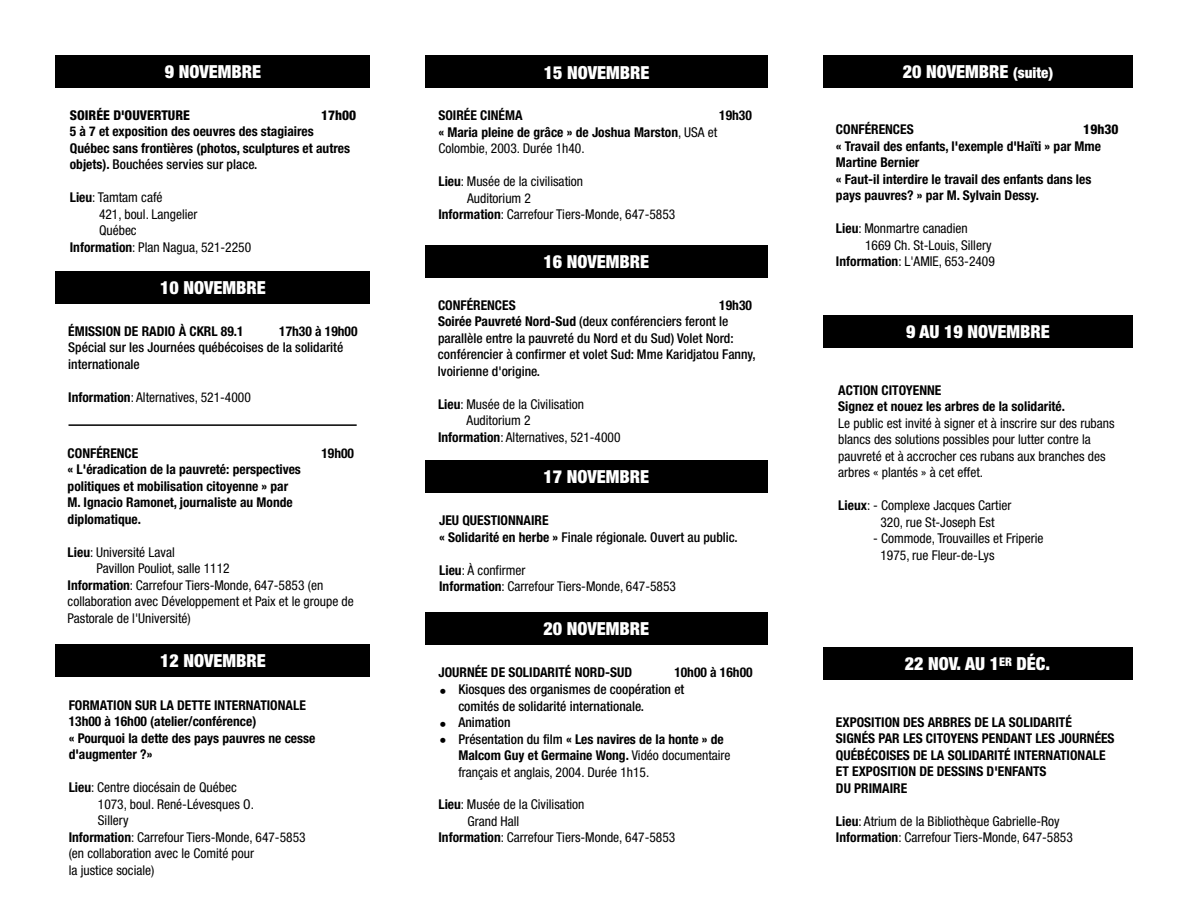
<style>
.page{position:relative;width:1188px;height:918px;background:#fff}
.page>*{position:absolute;margin:0;border:0;box-sizing:border-box;transform-origin:0 0}
.t1{font:900 condensed 18px "Helvetica Neue";color:#fff}
.t2{font:condensed 13.5px/16.5px "Helvetica Neue";color:#000}
.t3{font:700 condensed 13.5px/16.5px "Helvetica Neue";color:#000}
.t4{font:500 condensed 13.5px/16.5px "Helvetica Neue";color:#000}
.t5{font:800 condensed 13.5px "Helvetica Neue";color:#000}
.s1{font-weight:500}
.s2{font-weight:700}
.s3{font-weight:400}
.s4{font-size:15px}
</style>
<div class="page">
<div style="left:55px;top:55px;width:315px;height:33px;background:#000"></div>
<div style="left:55px;top:271px;width:315px;height:33px;background:#000"></div>
<div style="left:55px;top:644px;width:315px;height:32px;background:#000"></div>
<hr style="left:69px;top:424px;width:288px;height:2px;background:#000">
<div style="left:425px;top:55px;width:342px;height:33px;background:#000"></div>
<div style="left:425px;top:245px;width:342px;height:33px;background:#000"></div>
<div style="left:425px;top:460px;width:342px;height:33px;background:#000"></div>
<div style="left:425px;top:612px;width:342px;height:33px;background:#000"></div>
<div style="left:823px;top:55px;width:310px;height:33px;background:#000"></div>
<div style="left:823px;top:315px;width:310px;height:33px;background:#000"></div>
<div style="left:823px;top:647px;width:310px;height:33px;background:#000"></div>
<h1 class="t1" style="left:165px;top:61px;width:98px">9 NOVEMBRE</h1>
<p class="t5" style="left:70px;top:107px;width:122px">SOIRÉE D'OUVERTURE</p>
<p class="t5" style="left:321px;top:107px;width:37px">17h00</p>
<p class="t3" style="left:70px;top:123px;width:282px">5 à 7 et exposition des oeuvres des stagiaires<br>Québec sans frontières (photos, sculptures et autres objets). <span class="s1">Bouchées servies sur place.</span></p>
<p class="t2" style="left:70px;top:189px;width:94px"><span class="s2">Lieu</span>: Tamtam café</p>
<p class="t2" style="left:99px;top:206px;width:100px">421, boul. Langelier</p>
<p class="t2" style="left:99px;top:222px;width:39px">Québec</p>
<p class="t2" style="left:70px;top:239px;width:183px"><span class="s2">Information</span>: Plan Nagua, 521-2250</p>
<h1 class="t1" style="left:160px;top:277px;width:107px">10 NOVEMBRE</h1>
<p class="t3" style="left:68px;top:323px;width:177px">ÉMISSION DE RADIO À CKRL 89.1</p>
<p class="t3" style="left:279px;top:323px;width:80px">17h30 à 19h00</p>
<p class="t4" style="left:68px;top:339px;width:276px">Spécial sur les Journées québécoises de la solidarité internationale</p>
<p class="t2" style="left:68px;top:389px;width:184px"><span class="s2">Information</span>: Alternatives, 521-4000</p>
<p class="t3" style="left:68px;top:444px;width:72px">CONFÉRENCE</p>
<p class="t3" style="left:321px;top:444px;width:34px">19h00</p>
<p class="t3" style="left:68px;top:461px;width:235px">« L'éradication de la pauvreté: perspectives politiques et mobilisation citoyenne » par M. Ignacio Ramonet, journaliste au Monde diplomatique.</p>
<p class="t2" style="left:68px;top:543px;width:109px"><span class="s2">Lieu</span>: Université Laval</p>
<p class="t2" style="left:96px;top:560px;width:135px">Pavillon Pouliot, salle 1112</p>
<p class="t2" style="left:68px;top:576px;width:257px"><span class="s2">Information</span>: Carrefour Tiers-Monde, 647-5853 (en</p>
<p class="t2" style="left:68px;top:593px;width:288px">collaboration avec Développement et Paix et le groupe de</p>
<p class="t2" style="left:68px;top:609px;width:125px">Pastorale de l'Université)</p>
<h1 class="t1" style="left:160px;top:649px;width:107px">12 NOVEMBRE</h1>
<p class="t3" style="left:69px;top:697px;width:248px">FORMATION SUR LA DETTE INTERNATIONALE 13h00 à 16h00 (atelier/conférence)<br>« Pourquoi la dette des pays pauvres ne cesse d'augmenter ?»</p>
<p class="t2" style="left:69px;top:779px;width:170px"><span class="s2">Lieu</span>: Centre diocésain de Québec</p>
<p class="t2" style="left:98px;top:796px;width:158px">1073, boul. René-Lévesques O.</p>
<p class="t2" style="left:98px;top:812px;width:32px">Sillery</p>
<p class="t2" style="left:69px;top:829px;width:238px"><span class="s2">Information</span>: Carrefour Tiers-Monde, 647-5853</p>
<p class="t2" style="left:69px;top:845px;width:187px">(en collaboration avec le Comité pour</p>
<p class="t2" style="left:69px;top:862px;width:87px">la justice sociale)</p>
<h1 class="t1" style="left:544px;top:61px;width:107px">15 NOVEMBRE</h1>
<p class="t3" style="left:438px;top:107px;width:86px">SOIRÉE CINÉMA</p>
<p class="t3" style="left:719px;top:107px;width:34px">19h30</p>
<p class="t3" style="left:438px;top:124px;width:280px">« Maria pleine de grâce » de Joshua Marston<span class="s3">, USA et<br>Colombie, 2003. Durée 1h40.</span></p>
<p class="t2" style="left:438px;top:173px;width:146px"><span class="s2">Lieu</span>: Musée de la civilisation</p>
<p class="t2" style="left:467px;top:190px;width:65px">Auditorium 2</p>
<p class="t2" style="left:438px;top:206px;width:238px"><span class="s2">Information</span>: Carrefour Tiers-Monde, 647-5853</p>
<h1 class="t1" style="left:543px;top:251px;width:107px">16 NOVEMBRE</h1>
<p class="t3" style="left:438px;top:297px;width:79px">CONFÉRENCES</p>
<p class="t4" style="left:438px;top:297px;width:319px;text-indent:281px"><span class="s2">19h30<br>Soirée Pauvreté Nord-Sud</span> (deux conférenciers feront le parallèle entre la pauvreté du Nord et du Sud) Volet Nord: conférencier à confirmer et volet Sud: Mme Karidjatou Fanny, Ivoirienne d'origine.</p>
<p class="t2" style="left:438px;top:396px;width:148px"><span class="s2">Lieu</span>: Musée de la Civilisation</p>
<p class="t2" style="left:467px;top:412px;width:65px">Auditorium 2</p>
<p class="t2" style="left:438px;top:429px;width:184px"><span class="s2">Information</span>: Alternatives, 521-4000</p>
<h1 class="t1" style="left:543px;top:465px;width:107px">17 NOVEMBRE</h1>
<p class="t3" style="left:439px;top:512px;width:300px">JEU QUESTIONNAIRE<br>« Solidarité en herbe » <span class="s1">Finale régionale. Ouvert au public.</span></p>
<p class="t2" style="left:439px;top:561px;width:238px"><span class="s2">Lieu</span>: À confirmer<br><span class="s2">Information</span>: Carrefour Tiers-Monde, 647-5853</p>
<h1 class="t1" style="left:543px;top:618px;width:107px">20 NOVEMBRE</h1>
<p class="t3" style="left:438px;top:664px;width:195px">JOURNÉE DE SOLIDARITÉ NORD-SUD</p>
<p class="t3" style="left:674px;top:664px;width:80px">10h00 à 16h00</p>
<p class="t4" style="left:458px;top:681px;width:274px">Kiosques des organismes de coopération et<br>comités de solidarité internationale.<br>Animation<br>Présentation du film <span class="s2">« Les navires de la honte » de Malcom Guy et Germaine Wong.</span> <span class="s3">Vidéo documentaire français et anglais, 2004. Durée 1h15.</span></p>
<p class="t2" style="left:438px;top:796px;width:148px"><span class="s2">Lieu</span>: Musée de la Civilisation</p>
<p class="t2" style="left:468px;top:812px;width:53px">Grand Hall</p>
<p class="t2" style="left:438px;top:829px;width:238px"><span class="s2">Information</span>: Carrefour Tiers-Monde, 647-5853</p>
<h1 class="t1" style="left:903px;top:61px;width:152px">20 NOVEMBRE <span class="s4">(suite)</span></h1>
<p class="t3" style="left:836px;top:121px;width:79px">CONFÉRENCES</p>
<p class="t5" style="left:1083px;top:121px;width:37px">19h30</p>
<p class="t3" style="left:836px;top:137px;width:267px">« Travail des enfants, l'exemple d'Haïti » par Mme Martine Bernier<br>« Faut-il interdire le travail des enfants dans les pays pauvres? » par M. Sylvain Dessy.</p>
<p class="t2" style="left:836px;top:220px;width:133px"><span class="s2">Lieu</span>: Monmartre canadien</p>
<p class="t2" style="left:865px;top:237px;width:128px">1669 Ch. St-Louis, Sillery</p>
<p class="t2" style="left:836px;top:253px;width:160px"><span class="s2">Information</span>: L'AMIE, 653-2409</p>
<h1 class="t1" style="left:906px;top:321px;width:145px">9 AU 19 NOVEMBRE</h1>
<p class="t3" style="left:838px;top:381px;width:228px">ACTION CITOYENNE<br>Signez et nouez les arbres de la solidarité.</p>
<p class="t2" style="left:838px;top:415px;width:278px">Le public est invité à signer et à inscrire sur des rubans blancs des solutions possibles pour lutter contre la pauvreté et à accrocher ces rubans aux branches des arbres « plantés » à cet effet.</p>
<p class="t2" style="left:880px;top:497px;width:133px;text-indent:-42px"><span class="s2">Lieux</span>: - Complexe Jacques Cartier<br>320, rue St-Joseph Est</p>
<p class="t2" style="left:880px;top:530px;width:165px;text-indent:-7px">- Commode, Trouvailles et Friperie<br>1975, rue Fleur-de-Lys</p>
<h1 class="t1" style="left:905px;top:653px;width:147px">22 NOV. AU 1<sup>ER</sup> DÉC.</h1>
<p class="t3" style="left:836px;top:713px;width:280px">EXPOSITION DES ARBRES DE LA SOLIDARITÉ<br>SIGNÉS PAR LES CITOYENS PENDANT LES JOURNÉES QUÉBÉCOISES DE LA SOLIDARITÉ INTERNATIONALE ET EXPOSITION DE DESSINS D'ENFANTS<br>DU PRIMAIRE</p>
<p class="t2" style="left:836px;top:812px;width:238px"><span class="s2">Lieu</span>: Atrium de la Bibliothèque Gabrielle-Roy<br><span class="s2">Information</span>: Carrefour Tiers-Monde, 647-5853</p>
</div>
